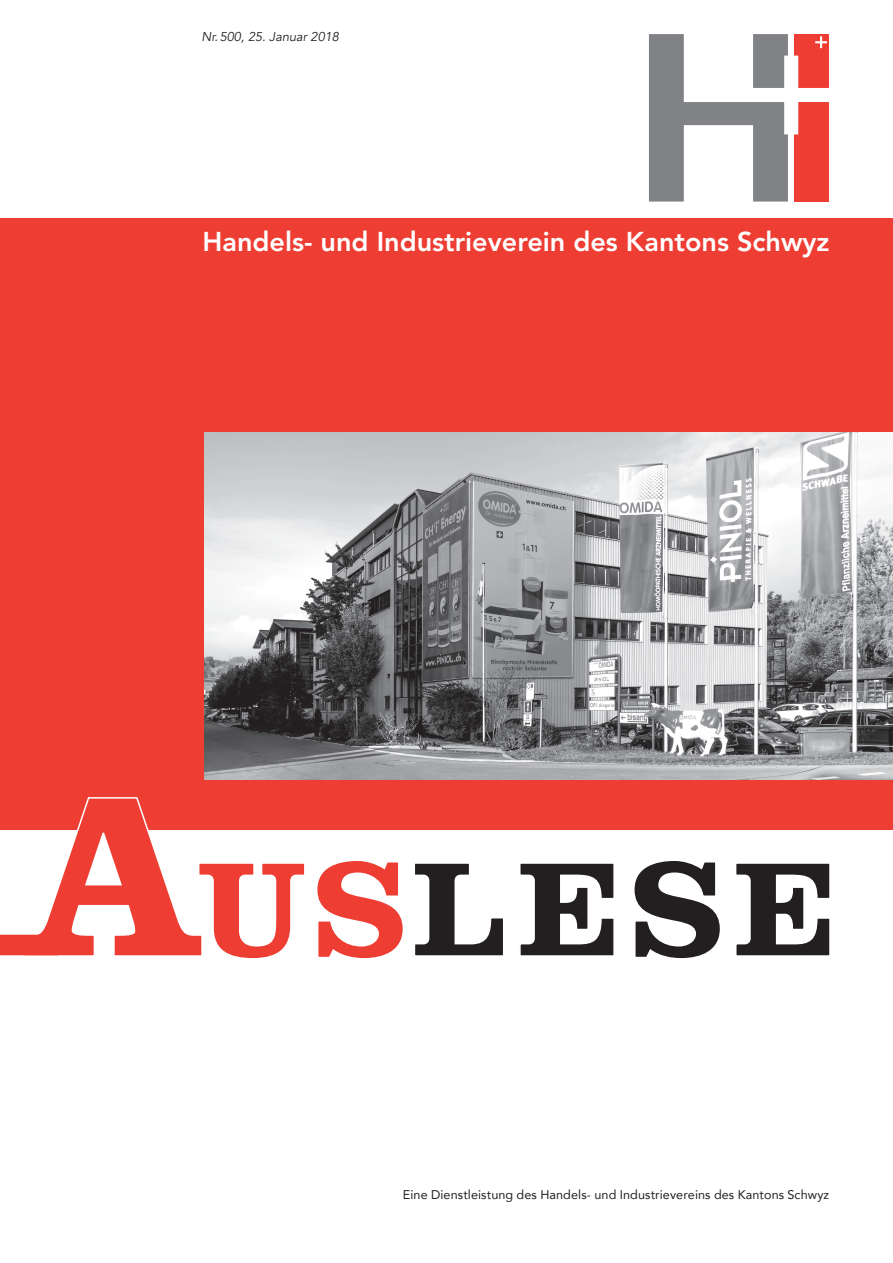
<style>
.page{position:relative;width:893px;height:1263px;background:#fff}
.page>*{position:absolute;margin:0;border:0;box-sizing:border-box;transform-origin:0 0}
.t1{font:800 27px "Avenir";color:#fff}
.t2{font:italic 12.75px "Avenir";color:#231f20}
.t3{font:12.6px "Avenir";letter-spacing:.01em;color:#231f20}
</style>
<div class="page">
<div style="left:0;top:218px;width:893px;height:612px;background:#ee3e34"></div>
<svg style="left:22px;top:797px;width:381px;height:162px"></svg>
<svg style="left:415px;top:861px;width:415px;height:98px"></svg>
<div style="left:0;top:935px;width:59px;height:20px;background:#ee3e34"></div>
<svg style="left:649px;top:34px;width:179px;height:168px"></svg>
<img style="left:204px;top:433px;width:689px;height:346px">
<p class="t2" style="left:202px;top:29px;width:139px">Nr.500, 25. Januar 2018</p>
<h1 class="t1" style="left:202px;top:226px;width:629px">Handels- und Industrieverein des Kantons Schwyz</h1>
<p class="t3" style="left:403px;top:1185px;width:428px">Eine Dienstleistung des Handels- und Industrievereins des Kantons Schwyz</p>
</div>
